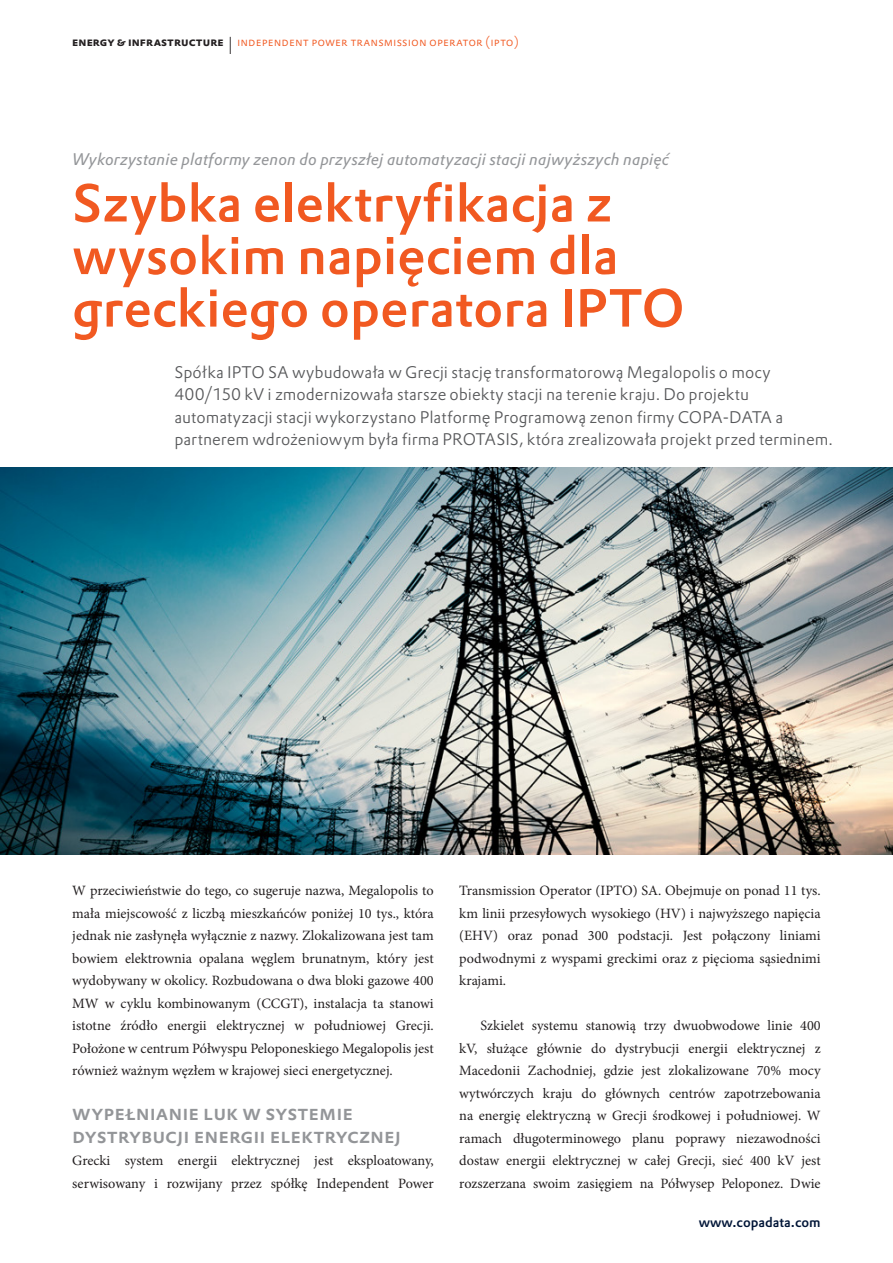
<style>
.page{position:relative;width:893px;height:1263px;background:#fff}
.page>*{position:absolute;margin:0;border:0;box-sizing:border-box;transform-origin:0 0}
.headline_orange{font:500 52.5px/52.5px "DTL Prokyon ETOT";color:#f15921}
.headlines_in_copy_le{font:500 21px/22.5px "DTL Prokyon ETOT Caps";color:#939598}
.lead_text{font:300 16.5px/22.5px "DTL Prokyon ETOT";color:#57585a}
.kicker{font:italic 16.5px "DTL Prokyon ETOT";letter-spacing:.005em;color:#939598}
.copy_no_indent_POLNI{font:14.25px/22.5px "Minion Pro";color:#231f20;text-align:justify}
.copy_indent_POLNISH{font:14.25px/22.5px "Minion Pro";color:#231f20;text-align:justify}
.t1{font:500 13.5px "DTL Prokyon TOT";color:#001537}
.t2{font:300 12px "DTL Prokyon TOT Caps";letter-spacing:.005em;color:#f15921}
.s1{font-weight:700;color:#231f20}
.s2{font-size:24px;color:#231f20}
</style>
<div class="page">
<img style="left:0;top:468px;width:893px;height:387px">
<p class="t2" style="left:72px;top:34px;width:448px"><span class="s1">energy &amp; infrastructure</span> <span class="s2">I</span> independent power transmission operator (ipto)</p>
<p class="kicker" style="left:72px;top:148px;width:598px">Wykorzystanie platformy zenon do przyszłej automatyzacji stacji najwyższych napięć</p>
<p class="headline_orange" style="left:72px;top:176px;width:614px">Szybka elektryfikacja z wysokim napięciem dla greckiego operatora IPTO</p>
<p class="lead_text" style="left:174px;top:360px;width:660px">Spółka IPTO SA wybudowała w Grecji stację transformatorową Megalopolis o mocy 400/150 kV i zmodernizowała starsze obiekty stacji na terenie kraju. Do projektu automatyzacji stacji wykorzystano Platformę Programową zenon firmy COPA-DATA a partnerem wdrożeniowym była firma PROTASIS, która zrealizowała projekt przed terminem.</p>
<p class="copy_no_indent_POLNI" style="left:72px;top:879px;width:363px">W przeciwieństwie do tego, co sugeruje nazwa, Megalopolis to mała miejscowość z liczbą mieszkańców poniżej 10 tys., która jednak nie zasłynęła wyłącznie z nazwy. Zlokalizowana jest tam bowiem elektrownia opalana węglem brunatnym, który jest wydobywany w okolicy. Rozbudowana o dwa bloki gazowe 400<br>MW w cyklu kombinowanym (CCGT), instalacja ta stanowi istotne źródło energii elektrycznej w południowej Grecji.<br>Położone w centrum Półwyspu Peloponeskiego Megalopolis jest również ważnym węzłem w krajowej sieci energetycznej.</p>
<p class="headlines_in_copy_le" style="left:72px;top:1101px;width:330px">wypełnianie luk w systemie dystrybucji energii elektrycznej</p>
<p class="copy_no_indent_POLNI" style="left:72px;top:1149px;width:363px">Grecki system energii elektrycznej jest eksploatowany, serwisowany i rozwijany przez spółkę Independent Power</p>
<p class="copy_no_indent_POLNI" style="left:459px;top:879px;width:363px">Transmission Operator (IPTO) SA. Obejmuje on ponad 11 tys. km linii przesyłowych wysokiego (HV) i najwyższego napięcia (EHV) oraz ponad 300 podstacji. Jest połączony liniami podwodnymi z wyspami greckimi oraz z pięcioma sąsiednimi krajami.</p>
<p class="copy_indent_POLNISH" style="left:459px;top:1014px;width:363px;text-indent:21px">Szkielet systemu stanowią trzy dwuobwodowe linie 400 kV, służące głównie do dystrybucji energii elektrycznej z Macedonii Zachodniej, gdzie jest zlokalizowane 70% mocy wytwórczych kraju do głównych centrów zapotrzebowania na energię elektryczną w Grecji środkowej i południowej. W ramach długoterminowego planu poprawy niezawodności dostaw energii elektrycznej w całej Grecji, sieć 400 kV jest rozszerzana swoim zasięgiem na Półwysep Peloponez. Dwie</p>
<p class="t1" style="left:699px;top:1213px;width:124px">www.copadata.com</p>
</div>
